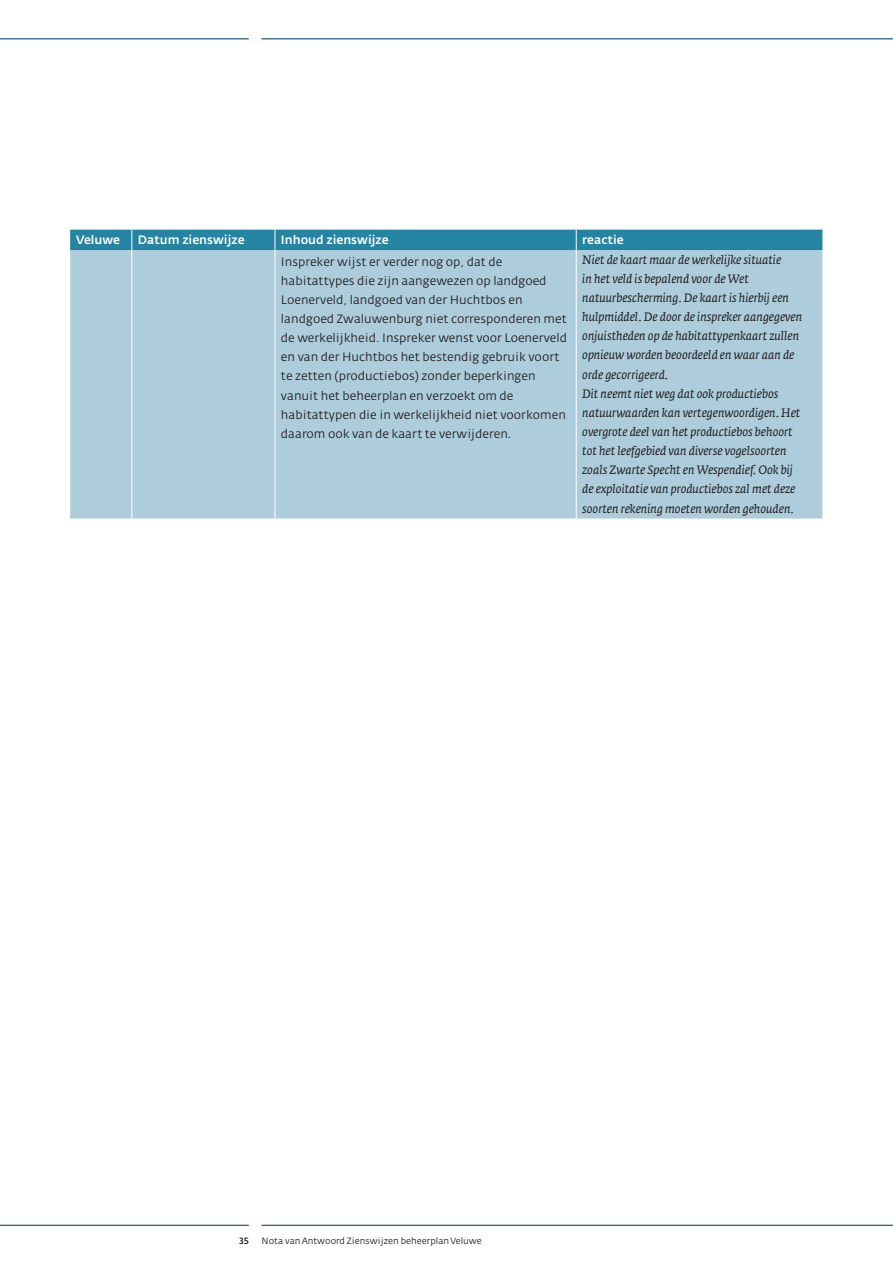
<style>
.page{position:relative;width:893px;height:1263px;background:#fff}
.page>*{position:absolute;margin:0;border:0;box-sizing:border-box;transform-origin:0 0}
.tabel_broodtekst{font:italic 12px/19.2px "Fedra Serif A";color:#231f20}
.tabel_broodtekst-2{font:12px/19.2px "Fedra Sans Alt";color:#231f20}
.kop_tabel{font:500 12px "Fedra Sans Alt";color:#fff}
.t1{font:9px "Fedra Sans Alt";color:#231f20}
.t2{font:9px "Fedra Sans Alt Medium SC";color:#231f20}
</style>
<div class="page">
<hr style="left:0;top:38px;width:249px;height:1px;background:#004b6c">
<hr style="left:261px;top:38px;width:632px;height:1px;background:#004b6c">
<hr style="left:261px;top:1225px;width:632px;height:1px;background:#004b6c">
<hr style="left:0;top:1225px;width:249px;height:1px;background:#004b6c">
<div style="left:70px;top:250px;width:753px;height:268px;background:#aecddc"></div>
<hr style="left:132px;top:250px;width:1px;height:268px;background:#fff">
<hr style="left:275px;top:250px;width:1px;height:268px;background:#fff">
<hr style="left:576px;top:250px;width:1px;height:268px;background:#fff">
<div style="left:70px;top:230px;width:753px;height:20px;background:#2584a2"></div>
<p class="kop_tabel" style="left:76px;top:233px;width:45px">Veluwe</p>
<p class="kop_tabel" style="left:138px;top:233px;width:108px">Datum zienswijze</p>
<p class="kop_tabel" style="left:281px;top:233px;width:109px">Inhoud zienswijze</p>
<p class="kop_tabel" style="left:582px;top:233px;width:43px">reactie</p>
<p class="tabel_broodtekst-2" style="left:281px;top:252px;width:288px">Inspreker wijst er verder nog op, dat de habitattypes die zijn aangewezen op landgoed Loenerveld, landgoed van der Huchtbos en landgoed Zwaluwenburg niet corresponderen met de werkelijkheid. Inspreker wenst voor Loenerveld en van der Huchtbos het bestendig gebruik voort te zetten (productiebos) zonder beperkingen vanuit het beheerplan en verzoekt om de habitattypen die in werkelijkheid niet voorkomen daarom ook van de kaart te verwijderen.</p>
<p class="tabel_broodtekst" style="left:582px;top:250px;width:221px">Niet de kaart maar de werkelijke situatie<br>in het veld is bepalend voor de Wet natuurbescherming. De kaart is hierbij een hulpmiddel. De door de inspreker aangegeven onjuistheden op de habitattypenkaart zullen opnieuw worden beoordeeld en waar aan de orde gecorrigeerd.</p>
<p class="tabel_broodtekst" style="left:582px;top:384px;width:220px">Dit neemt niet weg dat ook productiebos natuurwaarden kan vertegenwoordigen. Het overgrote deel van het productiebos behoort tot het leefgebied van diverse vogelsoorten zoals Zwarte Specht en Wespendief. Ook bij de exploitatie van productiebos zal met deze soorten rekening moeten worden gehouden.</p>
<p class="t2" style="left:239px;top:1235px;width:11px">35</p>
<p class="t1" style="left:261px;top:1236px;width:222px">Nota van Antwoord Zienswijzen beheerplan Veluwe</p>
</div>
